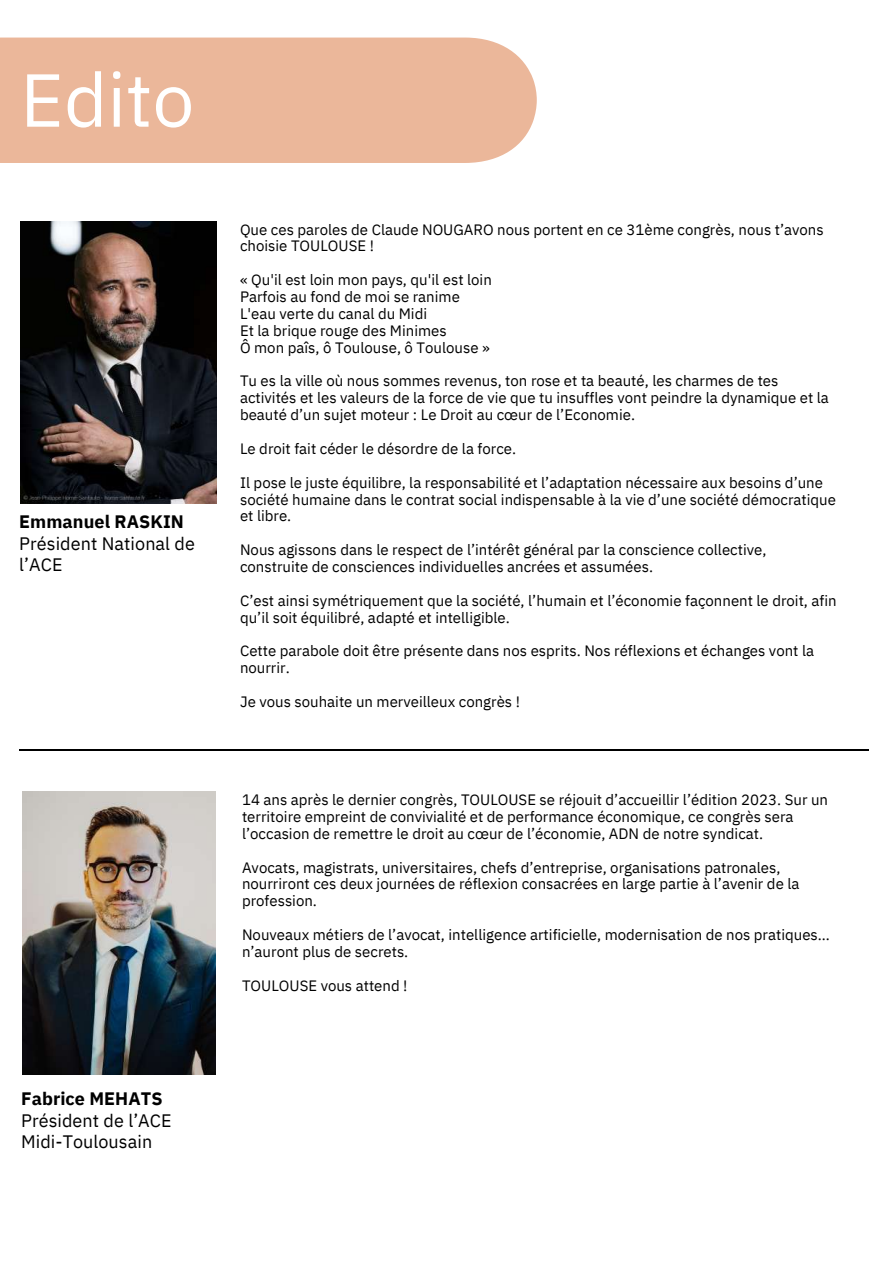
<style>
.page{position:relative;width:893px;height:1264px;background:#fff}
.page>*{position:absolute;margin:0;border:0;box-sizing:border-box;transform-origin:0 0}
.t1{font:75px "IBM Plex Sans";color:#fff}
.t2{font:18px/21.3px "IBM Plex Sans";letter-spacing:.005em;color:#000}
.t3{font:700 18px "IBM Plex Sans";letter-spacing:.005em;color:#000}
.t4{font:15px/16.8px "IBM Plex Sans";color:#000}
</style>
<div class="page">
<img style="left:22px;top:791px;width:193px;height:283px">
<div style="left:0;top:38px;width:536px;height:125px;background:#ebb79a"></div>
<img style="left:21px;top:221px;width:195px;height:283px">
<hr style="left:19px;top:749px;width:850px;height:2px;background:#000">
<h1 class="t1" style="left:20px;top:50px;width:176px">Edito</h1>
<p class="t3" style="left:19px;top:510px;width:166px">Emmanuel RASKIN</p>
<p class="t2" style="left:19px;top:532px;width:177px">Président National de l’ACE</p>
<p class="t3" style="left:21px;top:1086px;width:143px">Fabrice MEHATS</p>
<p class="t2" style="left:21px;top:1109px;width:152px">Président de l’ACE<br>Midi-Toulousain</p>
<p class="t4" style="left:240px;top:220px;width:585px">Que ces paroles de Claude NOUGARO nous portent en ce 31ème congrès, nous t’avons choisie TOULOUSE !</p>
<p class="t4" style="left:240px;top:271px;width:253px">« Qu'il est loin mon pays, qu'il est loin<br>Parfois au fond de moi se ranime<br>L'eau verte du canal du Midi<br>Et la brique rouge des Minimes<br>Ô mon paîs, ô Toulouse, ô Toulouse »</p>
<p class="t4" style="left:240px;top:372px;width:590px">Tu es la ville où nous sommes revenus, ton rose et ta beauté, les charmes de tes activités et les valeurs de la force de vie que tu insuffles vont peindre la dynamique et la beauté d’un sujet moteur : Le Droit au cœur de l’Economie.</p>
<p class="t4" style="left:240px;top:440px;width:277px">Le droit fait céder le désordre de la force.</p>
<p class="t4" style="left:240px;top:473px;width:597px">Il pose le juste équilibre, la responsabilité et l’adaptation nécessaire aux besoins d’une société humaine dans le contrat social indispensable à la vie d’une société démocratique et libre.</p>
<p class="t4" style="left:240px;top:541px;width:528px">Nous agissons dans le respect de l’intérêt général par la conscience collective, construite de consciences individuelles ancrées et assumées.</p>
<p class="t4" style="left:240px;top:591px;width:598px">C’est ainsi symétriquement que la société, l’humain et l’économie façonnent le droit, afin qu’il soit équilibré, adapté et intelligible.</p>
<p class="t4" style="left:240px;top:642px;width:575px">Cette parabole doit être présente dans nos esprits. Nos réflexions et échanges vont la nourrir.</p>
<p class="t4" style="left:240px;top:693px;width:281px">Je vous souhaite un merveilleux congrès !</p>
<p class="t4" style="left:242px;top:791px;width:587px">14 ans après le dernier congrès, TOULOUSE se réjouit d’accueillir l’édition 2023. Sur un territoire empreint de convivialité et de performance économique, ce congrès sera l’occasion de remettre le droit au cœur de l’économie, ADN de notre syndicat.</p>
<p class="t4" style="left:242px;top:858px;width:559px">Avocats, magistrats, universitaires, chefs d’entreprise, organisations patronales, nourriront ces deux journées de réflexion consacrées en large partie à l’avenir de la profession.</p>
<p class="t4" style="left:242px;top:925px;width:589px">Nouveaux métiers de l’avocat, intelligence artificielle, modernisation de nos pratiques… n’auront plus de secrets.</p>
<p class="t4" style="left:242px;top:976px;width:167px">TOULOUSE vous attend !</p>
</div>
